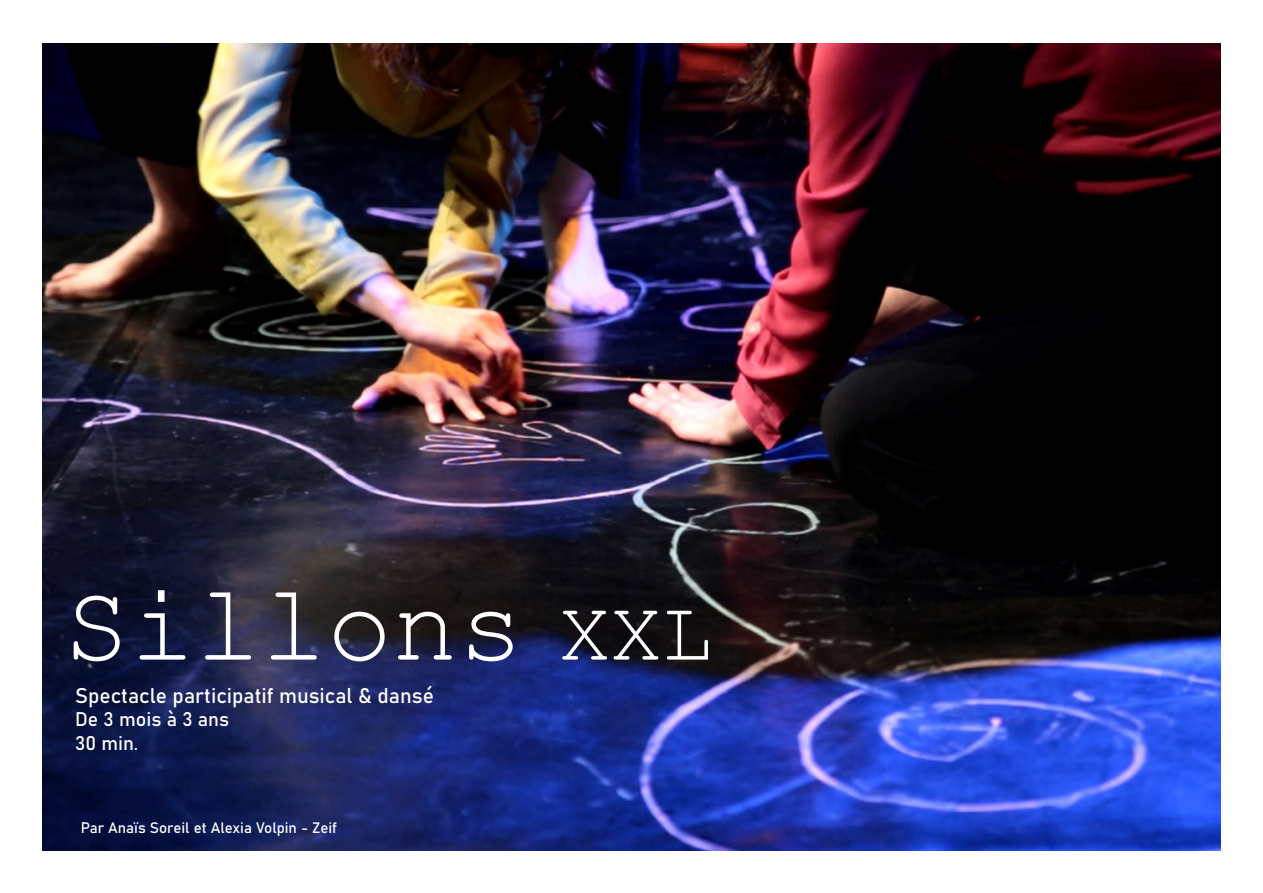
<style>
.page{position:relative;width:1263px;height:893px;background:#fff}
.page>*{position:absolute;margin:0;border:0;box-sizing:border-box;transform-origin:0 0}
.t1{font:109.5px "Courier New";color:#fff}
.t2{font:21px "Bahnschrift";color:#fff}
.t3{font:19.5px/23.4px "Bahnschrift";color:#fff}
.t4{font:15px "Bahnschrift";color:#fff}
.s1{font-size:85.5px}
</style>
<div class="page">
<img style="left:43px;top:43px;width:1177px;height:807px">
<h1 class="t1" style="left:64px;top:558px;width:650px">Sillons <span class="s1">XXL</span></h1>
<p class="t2" style="left:75px;top:685px;width:360px">Spectacle participatif musical &amp; dansé</p>
<p class="t3" style="left:75px;top:708px;width:156px">De 3 mois à 3 ans<br>30 min.</p>
<p class="t4" style="left:81px;top:820px;width:258px">Par Anaïs Soreil et Alexia Volpin - Zeif</p>
</div>
